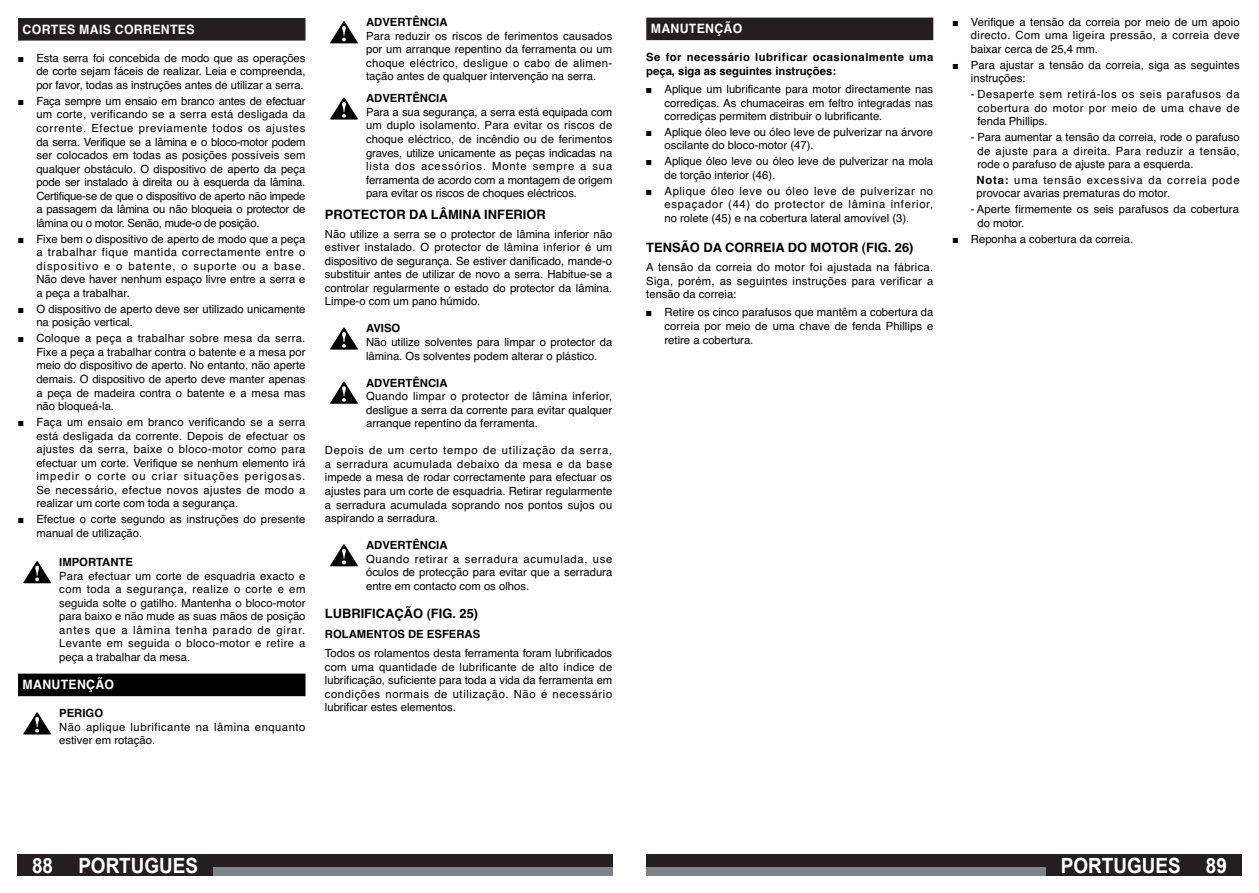
<style>
.page{position:relative;width:1259px;height:893px;background:#fff}
.page>*{position:absolute;margin:0;border:0;box-sizing:border-box;transform-origin:0 0}
.t1{font:700 21px "Arial";color:#fff;scale:.9 1}
.t2{font:700 12.9px "Helvetica";color:#000}
.t3{font:700 12.9px "Helvetica";letter-spacing:.03em;color:#fff;scale:.95 1}
.t4{font:11.25px/13.5px "Helvetica";color:#000;text-align:justify}
.t5{font:700 11.25px "Helvetica";color:#000}
.t6{font:700 11.25px/13.5px "Helvetica";letter-spacing:.04em;color:#000}
.t7{font:11.25px/13.5px "Helvetica";letter-spacing:.045em;color:#000}
.s1{font-weight:700}
</style>
<div class="page">
<div style="left:17px;top:855px;width:595px;height:21px;background:#231f20"></div>
<div style="left:68px;top:867px;width:544px;height:9px;background:#808285"></div>
<div style="left:646px;top:855px;width:596px;height:21px;background:#231f20"></div>
<div style="left:646px;top:867px;width:545px;height:9px;background:#808285"></div>
<div style="left:646px;top:18px;width:287px;height:22px;background:#231f20"></div>
<div style="left:1046px;top:855px;width:149px;height:21px;background:#231f20"></div>
<div style="left:18px;top:18px;width:287px;height:23px;background:#231f20"></div>
<div style="left:18px;top:674px;width:287px;height:22px;background:#000"></div>
<svg style="left:330px;top:544px;width:27px;height:22px"></svg>
<svg style="left:330px;top:382px;width:27px;height:22px"></svg>
<svg style="left:330px;top:328px;width:27px;height:22px"></svg>
<svg style="left:330px;top:98px;width:27px;height:22px"></svg>
<svg style="left:330px;top:21px;width:28px;height:23px"></svg>
<svg style="left:330px;top:22px;width:27px;height:21px"></svg>
<svg style="left:23px;top:712px;width:28px;height:23px"></svg>
<svg style="left:24px;top:713px;width:27px;height:21px"></svg>
<svg style="left:24px;top:561px;width:27px;height:22px"></svg>
<div style="left:64px;top:855px;width:149px;height:21px;background:#231f20"></div>
<p class="t3" style="left:23px;top:24px;width:182px">CORTES MAIS CORRENTES</p>
<p class="t4" style="left:36px;top:52px;width:271px;text-indent:-18px">■ Esta serra foi concebida de modo que as operações de corte sejam fáceis de realizar. Leia e compreenda, por favor, todas as instruções antes de utilizar a serra.</p>
<p class="t4" style="left:36px;top:95px;width:271px;text-indent:-18px">■ Faça sempre um ensaio em branco antes de efectuar um corte, verificando se a serra está desligada da corrente. Efectue previamente todos os ajustes da serra. Verifique se a lâmina e o bloco-motor podem ser colocados em todas as posições possíveis sem qualquer obstáculo. O dispositivo de aperto da peça pode ser instalado à direita ou à esquerda da lâmina.<br>Certifique-se de que o dispositivo de aperto não impede a passagem da lâmina ou não bloqueia o protector de lâmina ou o motor. Senão, mude-o de posição.</p>
<p class="t4" style="left:36px;top:233px;width:271px;text-indent:-18px">■ Fixe bem o dispositivo de aperto de modo que a peça a trabalhar fique mantida correctamente entre o dispositivo e o batente, o suporte ou a base.<br>Não deve haver nenhum espaço livre entre a serra e a peça a trabalhar.</p>
<p class="t4" style="left:36px;top:303px;width:271px;text-indent:-18px">■ O dispositivo de aperto deve ser utilizado unicamente na posição vertical.</p>
<p class="t4" style="left:36px;top:333px;width:271px;text-indent:-18px">■ Coloque a peça a trabalhar sobre mesa da serra.<br>Fixe a peça a trabalhar contra o batente e a mesa por meio do dispositivo de aperto. No entanto, não aperte demais. O dispositivo de aperto deve manter apenas a peça de madeira contra o batente e a mesa mas não bloqueá-la.</p>
<p class="t4" style="left:36px;top:416px;width:271px;text-indent:-18px">■ Faça um ensaio em branco verificando se a serra está desligada da corrente. Depois de efectuar os ajustes da serra, baixe o bloco-motor como para efectuar um corte. Verifique se nenhum elemento irá impedir o corte ou criar situações perigosas.<br>Se necessário, efectue novos ajustes de modo a realizar um corte com toda a segurança.</p>
<p class="t4" style="left:36px;top:513px;width:271px;text-indent:-18px">■ Efectue o corte segundo as instruções do presente manual de utilização.</p>
<p class="t5" style="left:59px;top:558px;width:75px">IMPORTANTE</p>
<p class="t4" style="left:59px;top:570px;width:248px">Para efectuar um corte de esquadria exacto e com toda a segurança, realize o corte e em seguida solte o gatilho. Mantenha o bloco-motor para baixo e não mude as suas mãos de posição antes que a lâmina tenha parado de girar.<br>Levante em seguida o bloco-motor e retire a peça a trabalhar da mesa.</p>
<p class="t3" style="left:23px;top:680px;width:98px">MANUTENÇÃO</p>
<p class="t5" style="left:59px;top:709px;width:45px">PERIGO</p>
<p class="t7" style="left:59px;top:721px;width:248px">Não aplique lubrificante na lâmina enquanto estiver em rotação.</p>
<p class="t5" style="left:366px;top:18px;width:83px">ADVERTÊNCIA</p>
<p class="t4" style="left:366px;top:30px;width:248px">Para reduzir os riscos de ferimentos causados por um arranque repentino da ferramenta ou um choque eléctrico, desligue o cabo de alimen&shy;tação antes de qualquer intervenção na serra.</p>
<p class="t5" style="left:366px;top:94px;width:83px">ADVERTÊNCIA</p>
<p class="t4" style="left:366px;top:106px;width:248px">Para a sua segurança, a serra está equipada com um duplo isolamento. Para evitar os riscos de choque eléctrico, de incêndio ou de ferimentos graves, utilize unicamente as peças indicadas na lista dos acessórios. Monte sempre a sua ferramenta de acordo com a montagem de origem para evitar os riscos de choques eléctricos.</p>
<p class="t2" style="left:325px;top:209px;width:222px">PROTECTOR DA LÂMINA INFERIOR</p>
<p class="t4" style="left:325px;top:228px;width:289px">Não utilize a serra se o protector de lâmina inferior não estiver instalado. O protector de lâmina inferior é um dispositivo de segurança. Se estiver danificado, mande-o substituir antes de utilizar de novo a serra. Habitue-se a controlar regularmente o estado do protector da lâmina.<br>Limpe-o com um pano húmido.</p>
<p class="t5" style="left:366px;top:324px;width:36px">AVISO</p>
<p class="t4" style="left:366px;top:336px;width:248px">Não utilize solventes para limpar o protector da lâmina. Os solventes podem alterar o plástico.</p>
<p class="t5" style="left:366px;top:379px;width:83px">ADVERTÊNCIA</p>
<p class="t4" style="left:366px;top:391px;width:248px">Quando limpar o protector de lâmina inferior, desligue a serra da corrente para evitar qualquer arranque repentino da ferramenta.</p>
<p class="t4" style="left:325px;top:445px;width:289px">Depois de um certo tempo de utilização da serra, a serradura acumulada debaixo da mesa e da base impede a mesa de rodar correctamente para efectuar os ajustes para um corte de esquadria. Retirar regularmente a serradura acumulada soprando nos pontos sujos ou aspirando a serradura.</p>
<p class="t5" style="left:366px;top:541px;width:83px">ADVERTÊNCIA</p>
<p class="t4" style="left:366px;top:553px;width:248px">Quando retirar a serradura acumulada, use óculos de protecção para evitar que a serradura entre em contacto com os olhos.</p>
<p class="t2" style="left:325px;top:609px;width:155px">LUBRIFICAÇÃO (FIG. 25)</p>
<p class="t5" style="left:325px;top:630px;width:157px">ROLAMENTOS DE ESFERAS</p>
<p class="t4" style="left:325px;top:647px;width:289px">Todos os rolamentos desta ferramenta foram lubrificados com uma quantidade de lubrificante de alto índice de lubrificação, suficiente para toda a vida da ferramenta em condições normais de utilização. Não é necessário lubrificar estes elementos.</p>
<p class="t3" style="left:651px;top:24px;width:98px">MANUTENÇÃO</p>
<p class="t6" style="left:646px;top:52px;width:288px">Se for necessário lubrificar ocasionalmente uma peça, siga as seguintes instruções:</p>
<p class="t4" style="left:664px;top:83px;width:270px;text-indent:-18px">■ Aplique um lubrificante para motor directamente nas corrediças. As chumaceiras em feltro integradas nas corrediças permitem distribuir o lubrificante.</p>
<p class="t4" style="left:664px;top:126px;width:270px;text-indent:-18px">■ Aplique óleo leve ou óleo leve de pulverizar na árvore oscilante do bloco-motor (47).</p>
<p class="t4" style="left:664px;top:156px;width:270px;text-indent:-18px">■ Aplique óleo leve ou óleo leve de pulverizar na mola de torção interior (46).</p>
<p class="t4" style="left:664px;top:185px;width:270px;text-indent:-18px">■ Aplique óleo leve ou óleo leve de pulverizar no espaçador (44) do protector de lâmina inferior, no rolete (45) e na cobertura lateral amovível (3).</p>
<p class="t2" style="left:646px;top:243px;width:269px">TENSÃO DA CORREIA DO MOTOR (FIG. 26)</p>
<p class="t4" style="left:646px;top:262px;width:288px">A tensão da correia do motor foi ajustada na fábrica.<br>Siga, porém, as seguintes instruções para verificar a tensão da correia:</p>
<p class="t4" style="left:664px;top:307px;width:270px;text-indent:-18px">■ Retire os cinco parafusos que mantêm a cobertura da correia por meio de uma chave de fenda Phillips e retire a cobertura.</p>
<p class="t4" style="left:971px;top:16px;width:270px;text-indent:-18px">■ Verifique a tensão da correia por meio de um apoio directo. Com uma ligeira pressão, a correia deve baixar cerca de 25,4 mm.</p>
<p class="t4" style="left:971px;top:59px;width:270px;text-indent:-18px">■ Para ajustar a tensão da correia, siga as seguintes instruções:</p>
<p class="t4" style="left:977px;top:89px;width:264px;text-indent:-7px">- Desaperte sem retirá-los os seis parafusos da cobertura do motor por meio de uma chave de fenda Phillips.</p>
<p class="t4" style="left:977px;top:131px;width:264px;text-indent:-7px">- Para aumentar a tensão da correia, rode o parafuso de ajuste para a direita. Para reduzir a tensão, rode o parafuso de ajuste para a esquerda.</p>
<p class="t4" style="left:976px;top:174px;width:264px"><span class="s1">Nota:</span> uma tensão excessiva da correia pode provocar avarias prematuras do motor.</p>
<p class="t4" style="left:977px;top:204px;width:263px;text-indent:-7px">- Aperte firmemente os seis parafusos da cobertura do motor.</p>
<p class="t4" style="left:952px;top:233px;width:182px">■ Reponha a cobertura da correia.</p>
<h1 class="t1" style="left:78px;top:854px;width:135px">PORTUGUES</h1>
<h1 class="t1" style="left:1061px;top:854px;width:135px">PORTUGUES</h1>
<h1 class="t1" style="left:32px;top:854px;width:25px">88</h1>
<h1 class="t1" style="left:1206px;top:854px;width:25px">89</h1>
</div>
